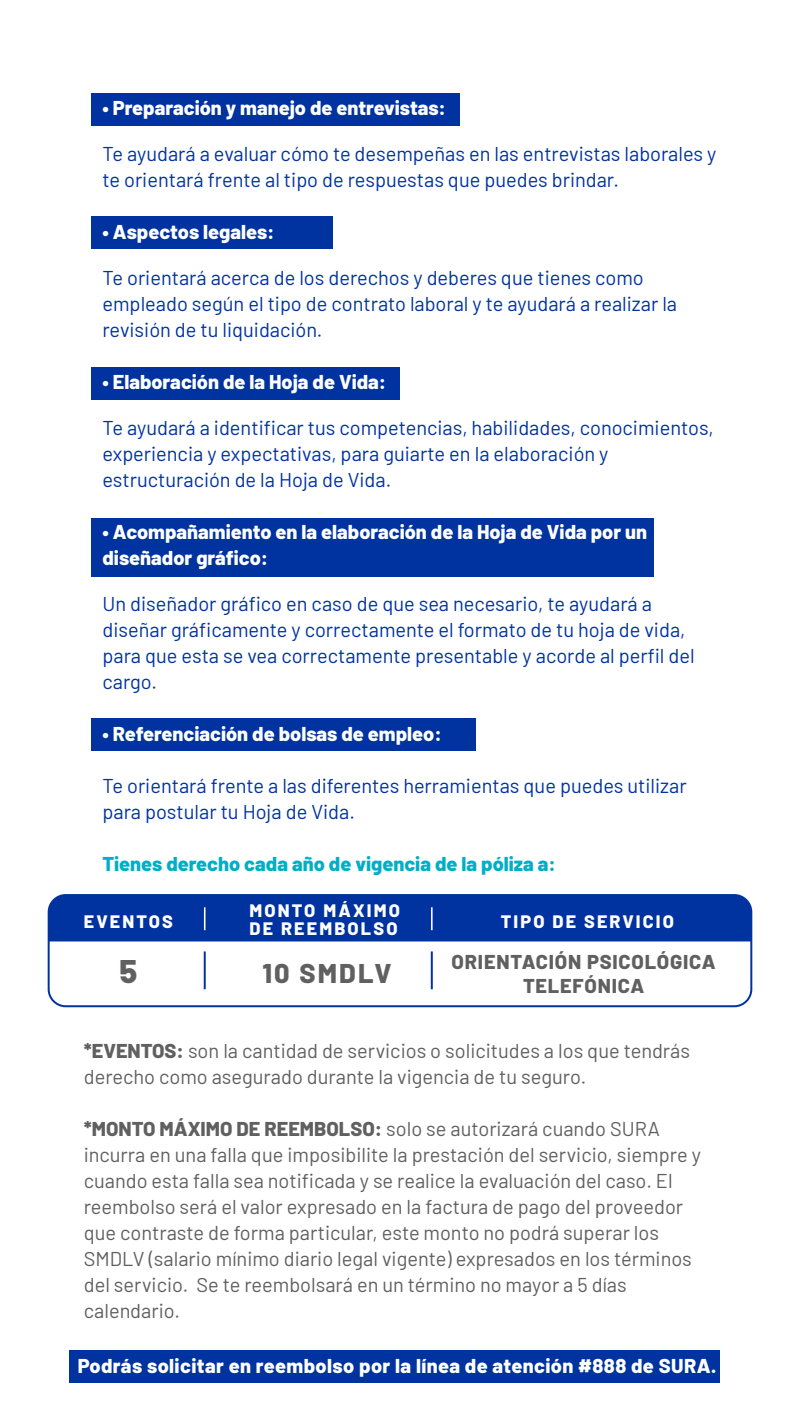
<style>
.page{position:relative;width:800px;height:1413px;background:#fff}
.page>*{position:absolute;margin:0;border:0;box-sizing:border-box;transform-origin:0 0}
.t1{font:800 32.7px "Barlow";color:#606060}
.t2{font:800 27.1px "Barlow";letter-spacing:.08em;color:#606060}
.t3{font:20px/26px "Barlow";color:#0033a0}
.t4{font:20px/26px "Barlow";color:#606060}
.t5{font:800 20px/26px "Barlow";color:#fff}
.t6{font:800 20px "Barlow";letter-spacing:.02em;color:#fff}
.t7{font:800 20px "Barlow";color:#00aec7}
.t8{font:800 20px/24px "Barlow";letter-spacing:.04em;color:#606060;text-align:center}
.t9{font:800 18px/18px "Barlow";letter-spacing:.12em;color:#fff}
.s1{font-weight:800}
</style>
<div class="page">
<div style="left:91px;top:719px;width:385px;height:32px;background:#0033a0"></div>
<div style="left:91px;top:216px;width:241px;height:33px;background:#0033a0"></div>
<div style="left:91px;top:367px;width:309px;height:33px;background:#0033a0"></div>
<div style="left:91px;top:518px;width:562px;height:58px;background:#0033a0"></div>
<div style="left:91px;top:93px;width:369px;height:33px;background:#0033a0"></div>
<div style="left:70px;top:1350px;width:650px;height:32px;background:#0033a0"></div>
<hr style="left:431px;top:951px;width:2px;height:38px;background:#0033a0">
<hr style="left:204px;top:951px;width:2px;height:38px;background:#0033a0">
<div style="left:48px;top:894px;width:704px;height:113px;border:2px solid #0033a0;border-radius:17px"></div>
<div style="left:49px;top:895px;width:702px;height:46px;background:#0033a0"></div>
<hr style="left:431px;top:907px;width:2px;height:23px;background:#fff">
<hr style="left:204px;top:907px;width:2px;height:23px;background:#fff">
<p class="t5" style="left:102px;top:93px;width:345px">• Preparación y manejo de entrevistas:</p>
<p class="t3" style="left:102px;top:139px;width:615px">Te ayudará a evaluar cómo te desempeñas en las entrevistas laborales y te orientará frente al tipo de respuestas que puedes brindar.</p>
<p class="t5" style="left:102px;top:217px;width:174px">• Aspectos legales:</p>
<p class="t3" style="left:102px;top:263px;width:576px">Te orientará acerca de los derechos y deberes que tienes como empleado según el tipo de contrato laboral y te ayudará a realizar la revisión de tu liquidación.</p>
<p class="t5" style="left:102px;top:367px;width:285px">• Elaboración de la Hoja de Vida:</p>
<p class="t3" style="left:102px;top:413px;width:613px">Te ayudará a identificar tus competencias, habilidades, conocimientos, experiencia y expectativas, para guiarte en la elaboración y estructuración de la Hoja de Vida.</p>
<p class="t5" style="left:102px;top:517px;width:546px">• Acompañamiento en la elaboración de la Hoja de Vida por un diseñador gráfico:</p>
<p class="t3" style="left:102px;top:589px;width:594px">Un diseñador gráfico en caso de que sea necesario, te ayudará a diseñar gráficamente y correctamente el formato de tu hoja de vida, para que esta se vea correctamente presentable y acorde al perfil del cargo.</p>
<p class="t5" style="left:102px;top:719px;width:341px">• Referenciación de bolsas de empleo:</p>
<p class="t3" style="left:102px;top:771px;width:586px">Te orientará frente a las diferentes herramientas que puedes utilizar para postular tu Hoja de Vida.</p>
<p class="t7" style="left:102px;top:849px;width:455px">Tienes derecho cada año de vigencia de la póliza a:</p>
<p class="t9" style="left:249px;top:900px;width:152px">MONTO MÁXIMO<br>DE REEMBOLSO</p>
<p class="t9" style="left:84px;top:911px;width:91px">EVENTOS</p>
<p class="t9" style="left:501px;top:911px;width:175px">TIPO DE SERVICIO</p>
<h1 class="t1" style="left:119px;top:947px;width:19px">5</h1>
<h2 class="t2" style="left:262px;top:953px;width:131px">10 SMDLV</h2>
<p class="t8" style="left:452px;top:949px;width:266px">ORIENTACIÓN PSICOLÓGICA<br>TELEFÓNICA</p>
<p class="t4" style="left:84px;top:1037px;width:608px"><span class="s1">*EVENTOS:</span> son la cantidad de servicios o solicitudes a los que tendrás derecho como asegurado durante la vigencia de tu seguro.</p>
<p class="t4" style="left:84px;top:1115px;width:619px"><span class="s1">*MONTO MÁXIMO DE REEMBOLSO:</span> solo se autorizará cuando SURA incurra en una falla que imposibilite la prestación del servicio, siempre y cuando esta falla sea notificada y se realice la evaluación del caso. El reembolso será el valor expresado en la factura de pago del proveedor que contraste de forma particular, este monto no podrá superar los SMDLV (salario mínimo diario legal vigente) expresados en los términos del servicio. Se te reembolsará en un término no mayor a 5 días calendario.</p>
<p class="t6" style="left:78px;top:1351px;width:640px">Podrás solicitar en reembolso por la línea de atención #888 de SURA.</p>
</div>
